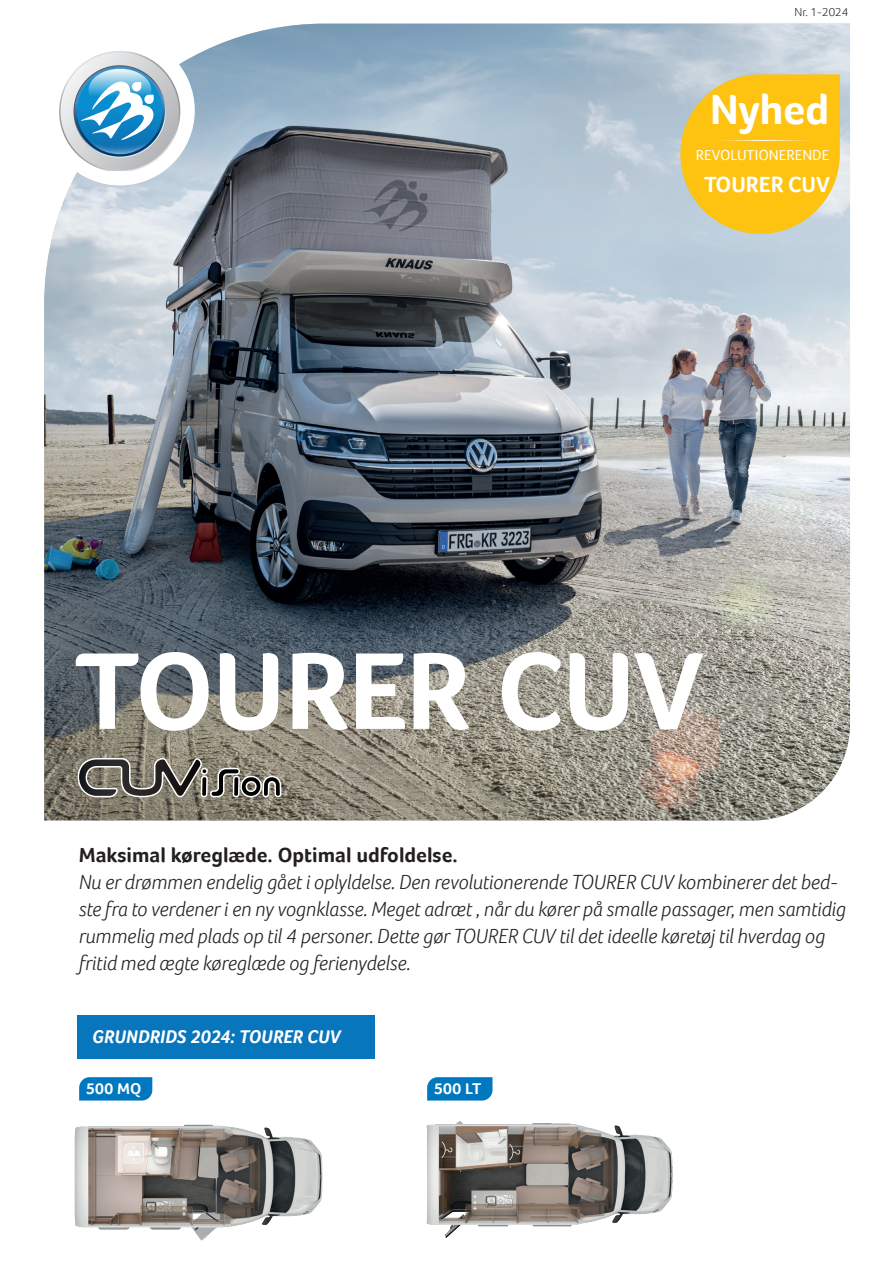
<style>
.page{position:relative;width:893px;height:1263px;background:#fff}
.page>*{position:absolute;margin:0;border:0;box-sizing:border-box;transform-origin:0 0}
.t1{font:700 112.5px "Foco";letter-spacing:-.015em;color:#fff}
.t2{font:700 43.35px "Foco";letter-spacing:-.01em;color:#fff}
.t3{font:700 22.5px "Foco";color:#fff}
.t4{font:italic 300 21px/27px "Foco";color:#231f20}
.Highlights_Modell{font:italic 700 18.9px "Foco";color:#fff}
.t5{font:700 16.05px "Foco";letter-spacing:.015em;color:#fff}
.t6{font:15px "Foco";color:#fff}
.t7{font:300 12px "Foco";color:#231f20}
.s1{font-weight:700;font-style:normal}
</style>
<div class="page">
<img style="left:44px;top:24px;width:806px;height:796px">
<svg style="left:680px;top:74px;width:160px;height:160px;background:#f4c432"></svg>
<div style="left:45px;top:35px;width:150px;height:150px;background:#fff;border-radius:50%"></div>
<svg style="left:59px;top:51px;width:121px;height:120px"></svg>
<div style="left:144px;top:95px;width:10px;height:9px;background:#fff;border-radius:5px"></div>
<div style="left:132px;top:82px;width:9px;height:9px;background:#fff;border-radius:5px"></div>
<svg style="left:79px;top:1077px;width:73px;height:23px;background:#087cc2"></svg>
<svg style="left:427px;top:1077px;width:65px;height:23px"></svg>
<div style="left:78px;top:1015px;width:297px;height:43px;background:#0776bd"></div>
<img style="left:74px;top:1124px;width:249px;height:117px">
<img style="left:426px;top:1121px;width:247px;height:117px">
<svg style="left:77px;top:608px;width:205px;height:213px;background:#6e706d"></svg>
<hr style="left:718px;top:140px;width:91px;height:1px;background:#fff">
<p class="t7" style="left:794px;top:4px;width:55px">Nr. 1-2024</p>
<p class="t2" style="left:710px;top:84px;width:121px">Nyhed</p>
<p class="t6" style="left:696px;top:146px;width:135px">REVOLUTIONERENDE</p>
<p class="t3" style="left:704px;top:171px;width:127px">TOURER CUV</p>
<p class="t1" style="left:75px;top:624px;width:630px">TOURER CUV</p>
<p class="t4" style="left:79px;top:841px;width:768px"><span class="s1">Maksimal køreglæde. Optimal udfoldelse.<br></span>Nu er drømmen endelig gået i oplyldelse. Den revolutionerende TOURER CUV kombinerer det bed&shy;ste fra to verdener i en ny vognklasse. Meget adræt , når du kører på smalle passager, men samtidig rummelig med plads op til 4 personer. Dette gør TOURER CUV til det ideelle køretøj til hverdag og fritid med ægte køreglæde og ferienydelse.</p>
<p class="Highlights_Modell" style="left:92px;top:1026px;width:250px">GRUNDRIDS 2024: TOURER CUV</p>
<p class="t5" style="left:86px;top:1079px;width:57px">500 MQ</p>
<p class="t5" style="left:434px;top:1079px;width:49px">500 LT</p>
</div>
